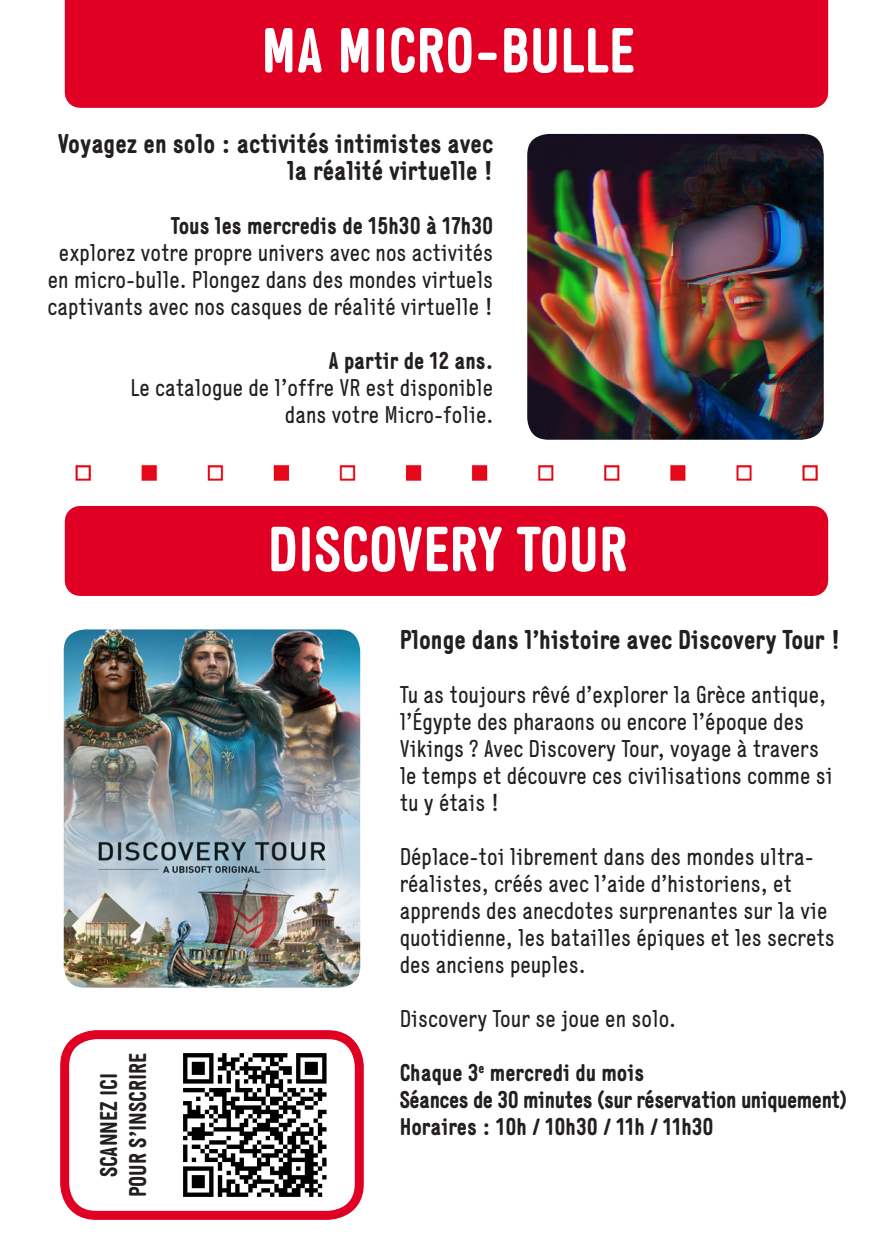
<style>
.page{position:relative;width:893px;height:1259px;background:#fff}
.page>*{position:absolute;margin:0;border:0;box-sizing:border-box;transform-origin:0 0}
.t1{font:700 63px "Generika";color:#fff}
.t2{font:700 27px/27px "Generika";color:#231f20;text-align:right}
.t3{font:24px/27px "Generika";color:#231f20}
.t4{font:700 24px/27px "Generika";color:#231f20}
</style>
<div class="page">
<div style="left:65px;top:0;width:763px;height:108px;background:#df0024"></div>
<div style="left:65px;top:506px;width:763px;height:90px;background:#df0024"></div>
<img style="left:528px;top:135px;width:295px;height:304px">
<div style="left:506px;top:113px;width:339px;height:348px;border:21px solid #fff;border-radius:32px"></div>
<img style="left:65px;top:630px;width:294px;height:357px">
<div style="left:43px;top:608px;width:338px;height:401px;border:21px solid #fff;border-radius:32px"></div>
<img style="left:75px;top:445px;width:765px;height:36px">
<div style="left:60px;top:1030px;width:304px;height:189px;border:9px solid #df0024;border-radius:31px"></div>
<img style="left:183px;top:1053px;width:144px;height:144px">
<p class="t1" style="left:261px;top:13px;width:375px">MA MICRO-BULLE</p>
<p class="t2" style="left:58px;top:129px;width:437px">Voyagez en solo : activités intimistes avec la réalité virtuelle !</p>
<p class="t4" style="left:171px;top:211px;width:324px">Tous les mercredis de 15h30 à 17h30</p>
<p class="t3" style="left:48px;top:239px;width:447px;text-align:center">explorez votre propre univers avec nos activités en micro-bulle. Plongez dans des mondes virtuels captivants avec nos casques de réalité virtuelle !</p>
<p class="t4" style="left:328px;top:346px;width:166px">A partir de 12 ans.</p>
<p class="t3" style="left:131px;top:374px;width:364px">Le catalogue de l’offre VR est disponible</p>
<p class="t3" style="left:285px;top:401px;width:210px">dans votre Micro-folie.</p>
<p class="t4" style="left:95px;top:1177px;width:106px;rotate:-90deg">SCANNEZ ICI</p>
<p class="t4" style="left:124px;top:1197px;width:146px;rotate:-90deg">POUR S’INSCRIRE</p>
<p class="t1" style="left:268px;top:512px;width:362px">DISCOVERY TOUR</p>
<p class="t2" style="left:400px;top:625px;width:442px">Plonge dans l’histoire avec Discovery Tour !</p>
<p class="t3" style="left:400px;top:681px;width:434px">Tu as toujours rêvé d’explorer la Grèce antique, l’Égypte des pharaons ou encore l’époque des Vikings ? Avec Discovery Tour, voyage à travers le temps et découvre ces civilisations comme si tu y étais !</p>
<p class="t3" style="left:400px;top:843px;width:437px">Déplace-toi librement dans des mondes ultra&shy;réalistes, créés avec l’aide d’historiens, et apprends des anecdotes surprenantes sur la vie quotidienne, les batailles épiques et les secrets des anciens peuples.</p>
<p class="t3" style="left:400px;top:1005px;width:278px">Discovery Tour se joue en solo.</p>
<p class="t4" style="left:400px;top:1058px;width:449px">Chaque 3<sup>e</sup> mercredi du mois<br>Séances de 30 minutes (sur réservation uniquement)<br>Horaires : 10h / 10h30 / 11h / 11h30</p>
</div>
